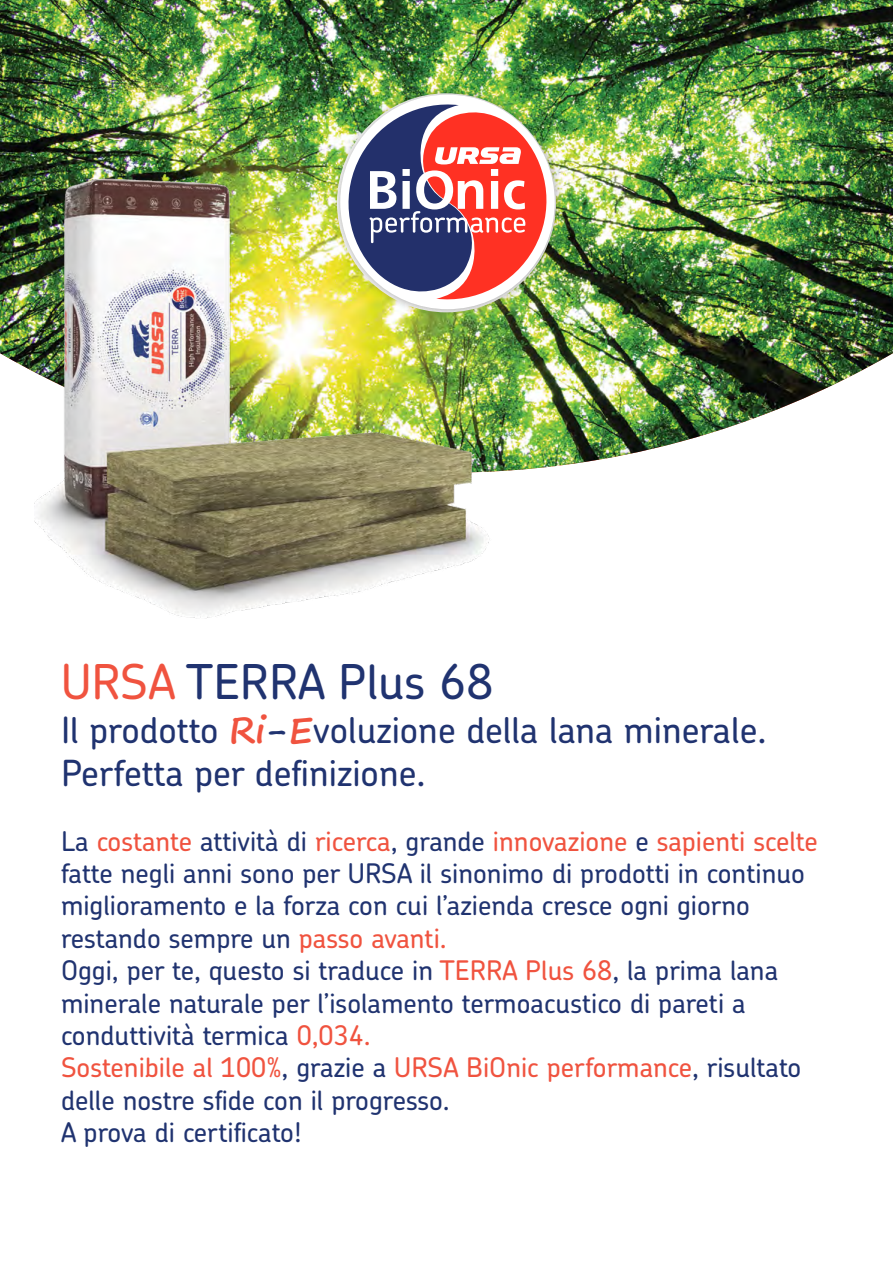
<style>
.page{position:relative;width:893px;height:1263px;background:#fff}
.page>*{position:absolute;margin:0;border:0;box-sizing:border-box;transform-origin:0 0}
.t1{font:500 48px "Chevin Std";color:#203370}
.t2{font:500 36px/43.2px "Chevin Std";color:#203370}
.t3{font:500 27px/32.4px "Chevin Std";color:#203370}
.s1{color:#f0533f}
.s2{font-family:"Segoe Print";font-weight:700;color:#f0533f}
.s3{font-family:"Segoe Print";font-weight:700}
</style>
<div class="page">
<img style="left:0;top:0;width:893px;height:470px">
<img style="left:34px;top:172px;width:483px;height:447px">
<img style="left:331px;top:85px;width:232px;height:234px;border-radius:117px">
<img style="left:341px;top:101px;width:213px;height:202px">
<h1 class="t1" style="left:61px;top:650px;width:434px"><span class="s1">URSA</span> TERRA Plus 68</h1>
<h2 class="t2" style="left:61px;top:707px;width:707px">Il prodotto <span class="s2">Ri</span><span class="s3">-</span><span class="s2">E</span>voluzione della lana minerale.<br>Perfetta per definizione.</h2>
<p class="t3" style="left:61px;top:824px;width:758px">La <span class="s1">costante</span> attività di <span class="s1">ricerca</span>, grande <span class="s1">innovazione</span> e <span class="s1">sapienti scelte </span>fatte negli anni sono per URSA il sinonimo di prodotti in continuo miglioramento e la forza con cui l’azienda cresce ogni giorno restando sempre un <span class="s1">passo avanti.<br></span>Oggi, per te, questo si traduce in <span class="s1">TERRA Plus 68</span>, la prima lana minerale naturale per l’isolamento termoacustico di pareti a conduttività termica <span class="s1">0,034.<br>Sostenibile al 100%</span>, grazie a <span class="s1">URSA BiOnic performance</span>, risultato delle nostre sfide con il progresso.<br>A prova di certificato!</p>
</div>
